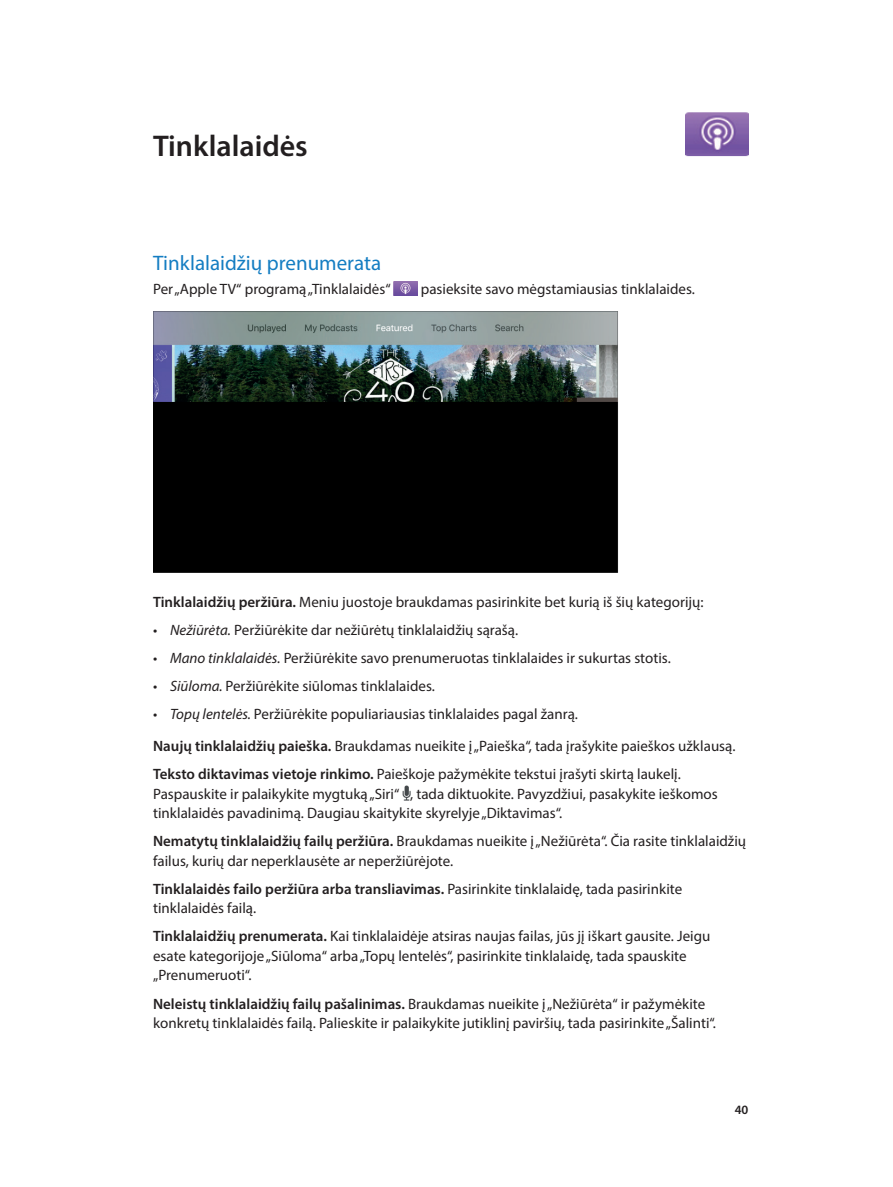
<style>
.page{position:relative;width:893px;height:1187px;background:#fff}
.page>*{position:absolute;margin:0;border:0;box-sizing:border-box;transform-origin:0 0}
.t1{font:600 30px "Myriad Pro";color:#231f20}
.t2{font:21px "Myriad Pro";color:#147dc2}
.t3{font:15px/19.5px "Myriad Pro";color:#231f20}
.t4{font:600 12.75px "Myriad Pro";color:#231f20}
.s1{font-weight:600}
.s2{font-style:italic}
</style>
<div class="page">
<img style="left:394px;top:282px;width:24px;height:14px">
<img style="left:403px;top:785px;width:7px;height:15px">
<img style="left:686px;top:112px;width:62px;height:45px">
<img style="left:153px;top:311px;width:466px;height:261px">
<h1 class="t1" style="left:153px;top:127px;width:156px">Tinklalaidės</h1>
<h2 class="t2" style="left:153px;top:250px;width:230px">Tinklalaidžių prenumerata</h2>
<p class="t3" style="left:153px;top:279px;width:239px">Per „Apple TV“ programą „Tinklalaidės“</p>
<p class="t3" style="left:421px;top:279px;width:276px">pasieksite savo mėgstamiausias tinklalaides.</p>
<p class="t3" style="left:153px;top:592px;width:552px"><span class="s1">Tinklalaidžių peržiūra.</span> Meniu juostoje braukdamas pasirinkite bet kurią iš šių kategorijų:</p>
<p class="t3" style="left:153px;top:620px;width:367px">• <span class="s2">Nežiūrėta.</span> Peržiūrėkite dar nežiūrėtų tinklalaidžių sąrašą.</p>
<p class="t3" style="left:153px;top:648px;width:519px">• <span class="s2">Mano tinklalaidės.</span> Peržiūrėkite savo prenumeruotas tinklalaides ir sukurtas stotis.</p>
<p class="t3" style="left:153px;top:676px;width:283px">• <span class="s2">Siūloma.</span> Peržiūrėkite siūlomas tinklalaides.</p>
<p class="t3" style="left:153px;top:697px;width:584px;line-height:32.2px">• <span class="s2">Topų lentelės.</span> Peržiūrėkite populiariausias tinklalaides pagal žanrą.<br><span class="s1">Naujų tinklalaidžių paieška.</span> Braukdamas nueikite į „Paieška“, tada įrašykite paieškos užklausą.</p>
<p class="t3" style="left:153px;top:764px;width:566px"><span class="s1">Teksto diktavimas vietoje rinkimo.</span> Paieškoje pažymėkite tekstui įrašyti skirtą laukelį.<br>Paspauskite ir palaikykite mygtuką „Siri“ , tada diktuokite. Pavyzdžiui, pasakykite ieškomos tinklalaidės pavadinimą. Daugiau skaitykite skyrelyje „Diktavimas“.</p>
<p class="t3" style="left:153px;top:831px;width:595px"><span class="s1">Nematytų tinklalaidžių failų peržiūra.</span> Braukdamas nueikite į „Nežiūrėta“. Čia rasite tinklalaidžių failus, kurių dar neperklausėte ar neperžiūrėjote.</p>
<p class="t3" style="left:153px;top:878px;width:531px"><span class="s1">Tinklalaidės failo peržiūra arba transliavimas.</span> Pasirinkite tinklalaidę, tada pasirinkite tinklalaidės failą.</p>
<p class="t3" style="left:153px;top:926px;width:559px"><span class="s1">Tinklalaidžių prenumerata.</span> Kai tinklalaidėje atsiras naujas failas, jūs jį iškart gausite. Jeigu esate kategorijoje „Siūloma“ arba „Topų lentelės“, pasirinkite tinklalaidę, tada spauskite „Prenumeruoti“.</p>
<p class="t3" style="left:153px;top:993px;width:564px"><span class="s1">Neleistų tinklalaidžių failų pašalinimas.</span> Braukdamas nueikite į „Nežiūrėta“ ir pažymėkite konkretų tinklalaidės failą. Palieskite ir palaikykite jutiklinį paviršių, tada pasirinkite „Šalinti“.</p>
<p class="t4" style="left:735px;top:1101px;width:15px">40</p>
</div>
